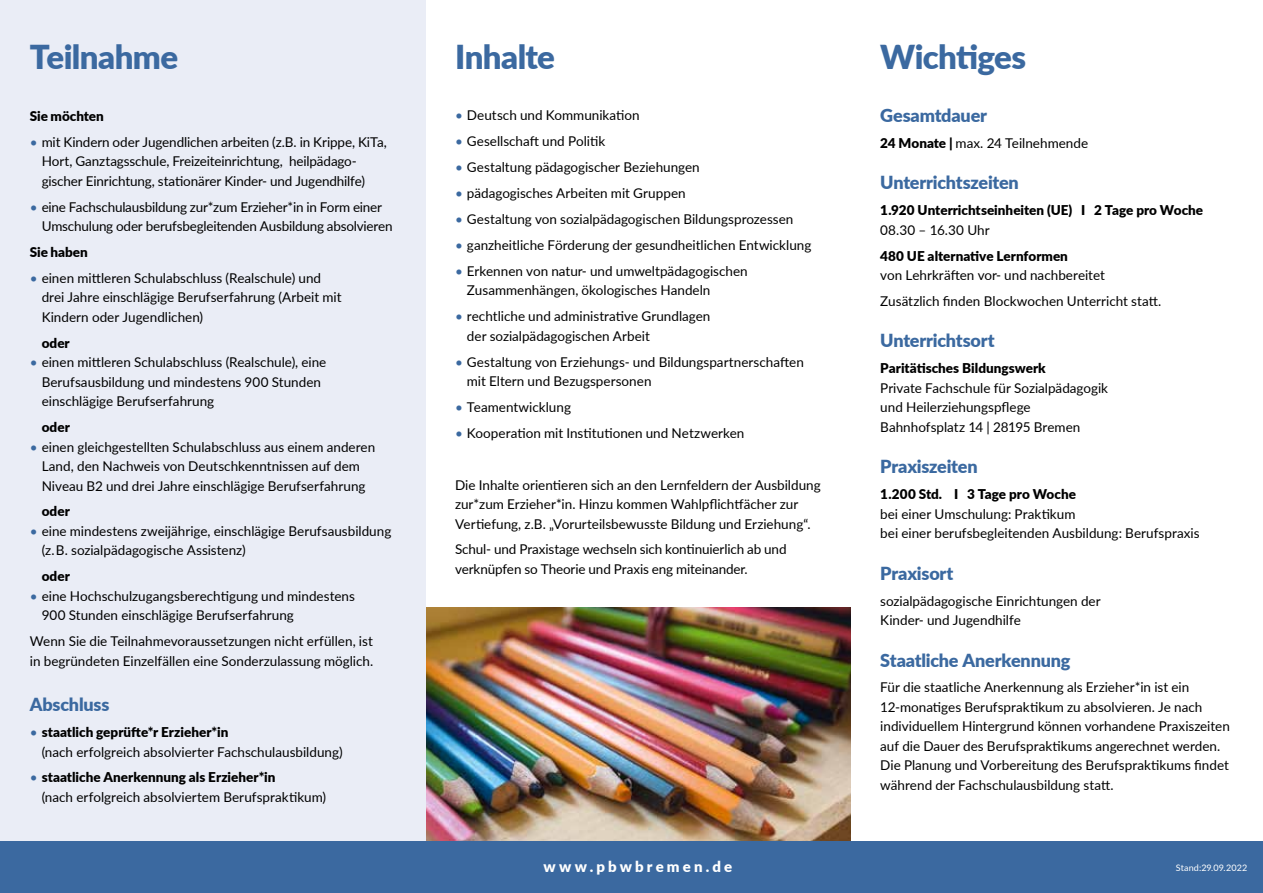
<style>
.page{position:relative;width:1263px;height:893px;background:#fff}
.page>*{position:absolute;margin:0;border:0;box-sizing:border-box;transform-origin:0 0}
.t1{font:900 33px "Lato";letter-spacing:-.02em;color:#3b69a0}
.t2{font:900 18px "Lato";letter-spacing:-.01em;color:#3b69a0}
.t3{font:900 15px "Lato";letter-spacing:.21em;color:#fff}
.t4{font:13.5px/19.5px "Lato";color:#000}
.t5{font:900 13.5px "Lato";color:#000}
.t6{font:9px "Lato";letter-spacing:.015em;color:#fff}
.s1{color:#3b69a0}
.s2{font-weight:900}
</style>
<div class="page">
<img style="left:425px;top:607px;width:425px;height:235px">
<div style="left:0;top:0;width:425px;height:864px;background:#eaedf6"></div>
<div style="left:0;top:842px;width:1263px;height:51px;background:#3b69a0"></div>
<h1 class="t1" style="left:30px;top:32px;width:150px">Teilnahme</h1>
<p class="t5" style="left:30px;top:106px;width:76px">Sie möchten</p>
<p class="t4" style="left:42px;top:131px;width:347px;text-indent:-12px"><span class="s1">•</span> mit Kindern oder Jugendlichen arbeiten (z.B. in Krippe, KiTa,<br>Hort, Ganztagsschule, Freizeiteinrichtung, heilpädago&shy;gischer Einrichtung, stationärer Kinder- und Jugendhilfe)</p>
<p class="t4" style="left:42px;top:196px;width:352px;text-indent:-12px"><span class="s1">•</span> eine Fachschulausbildung zur*zum Erzieher*in in Form einer<br>Umschulung oder berufsbegleitenden Ausbildung absolvieren</p>
<p class="t5" style="left:30px;top:242px;width:60px">Sie haben</p>
<p class="t4" style="left:42px;top:268px;width:301px;text-indent:-12px"><span class="s1">•</span> einen mittleren Schulabschluss (Realschule) und drei Jahre einschlägige Berufserfahrung (Arbeit mit<br>Kindern oder Jugendlichen)</p>
<p class="t5" style="left:42px;top:333px;width:30px">oder</p>
<p class="t4" style="left:42px;top:352px;width:286px;text-indent:-12px"><span class="s1">•</span> einen mittleren Schulabschluss (Realschule), eine<br>Berufsausbildung und mindestens 900 Stunden einschlägige Berufserfahrung</p>
<p class="t5" style="left:42px;top:417px;width:30px">oder</p>
<p class="t4" style="left:30px;top:436px;width:347px;text-align:center"><span class="s1">•</span> einen gleichgestellten Schulabschluss aus einem anderen<br>Land, den Nachweis von Deutschkenntnissen auf dem<br>Niveau B2 und drei Jahre einschlägige Berufserfahrung</p>
<p class="t5" style="left:42px;top:501px;width:30px">oder</p>
<p class="t4" style="left:42px;top:521px;width:351px;text-indent:-12px"><span class="s1">•</span> eine mindestens zweijährige, einschlägige Berufsausbildung (z. B. sozialpädagogische Assistenz)</p>
<p class="t5" style="left:42px;top:566px;width:30px">oder</p>
<p class="t4" style="left:42px;top:586px;width:315px;text-indent:-12px"><span class="s1">•</span> eine Hochschulzugangsberechtigung und mindestens<br>900 Stunden einschlägige Berufserfahrung</p>
<p class="t4" style="left:30px;top:631px;width:345px">Wenn Sie die Teilnahmevoraussetzungen nicht erfüllen, ist in begründeten Einzelfällen eine Sonderzulassung möglich.</p>
<h2 class="t2" style="left:30px;top:691px;width:81px">Abschluss</h2>
<p class="t4" style="left:42px;top:722px;width:303px;text-indent:-12px"><span class="s1">•</span> <span class="s2">staatlich geprüfte*r Erzieher*in<br></span>(nach erfolgreich absolvierter Fachschulausbildung)</p>
<p class="t4" style="left:42px;top:767px;width:286px;text-indent:-12px"><span class="s1">•</span> <span class="s2">staatliche Anerkennung als Erzieher*in<br></span>(nach erfolgreich absolviertem Berufspraktikum)</p>
<h1 class="t1" style="left:455px;top:32px;width:102px">Inhalte</h1>
<p class="t4" style="left:455px;top:105px;width:186px"><span class="s1">•</span> Deutsch und Kommunikation</p>
<p class="t4" style="left:455px;top:131px;width:152px"><span class="s1">•</span> Gesellschaft und Politik</p>
<p class="t4" style="left:455px;top:157px;width:246px"><span class="s1">•</span> Gestaltung pädagogischer Beziehungen</p>
<p class="t4" style="left:455px;top:183px;width:232px"><span class="s1">•</span> pädagogisches Arbeiten mit Gruppen</p>
<p class="t4" style="left:455px;top:209px;width:340px"><span class="s1">•</span> Gestaltung von sozialpädagogischen Bildungsprozessen</p>
<p class="t4" style="left:455px;top:235px;width:358px"><span class="s1">•</span> ganzheitliche Förderung der gesundheitlichen Entwicklung</p>
<p class="t4" style="left:467px;top:261px;width:282px;text-indent:-12px"><span class="s1">•</span> Erkennen von natur- und umweltpädagogischen<br>Zusammenhängen, ökologisches Handeln</p>
<p class="t4" style="left:467px;top:306px;width:245px;text-indent:-12px"><span class="s1">•</span> rechtliche und administrative Grundlagen der sozialpädagogischen Arbeit</p>
<p class="t4" style="left:467px;top:351px;width:338px;text-indent:-12px"><span class="s1">•</span> Gestaltung von Erziehungs- und Bildungspartnerschaften mit Eltern und Bezugspersonen</p>
<p class="t4" style="left:455px;top:397px;width:117px"><span class="s1">•</span> Teamentwicklung</p>
<p class="t4" style="left:455px;top:423px;width:291px"><span class="s1">•</span> Kooperation mit Institutionen und Netzwerken</p>
<p class="t4" style="left:455px;top:474px;width:367px">Die Inhalte orientieren sich an den Lernfeldern der Ausbildung zur*zum Erzieher*in. Hinzu kommen Wahlpflichtfächer zur<br>Vertiefung, z.B. „Vorurteilsbewusste Bildung und Erziehung“.</p>
<p class="t4" style="left:455px;top:539px;width:333px">Schul- und Praxistage wechseln sich kontinuierlich ab und verknüpfen so Theorie und Praxis eng miteinander.</p>
<h1 class="t1" style="left:880px;top:32px;width:147px">Wichtiges</h1>
<h2 class="t2" style="left:880px;top:102px;width:108px">Gesamtdauer</h2>
<p class="t4" style="left:880px;top:133px;width:209px"><span class="s2">24 Monate |</span> max. 24 Teilnehmende</p>
<h2 class="t2" style="left:880px;top:169px;width:140px">Unterrichtszeiten</h2>
<p class="t5" style="left:880px;top:200px;width:324px">1.920 Unterrichtseinheiten (UE) I 2 Tage pro Woche</p>
<p class="t4" style="left:880px;top:219px;width:111px">08.30 – 16.30 Uhr</p>
<p class="t5" style="left:880px;top:245px;width:189px">480 UE alternative Lernformen</p>
<p class="t4" style="left:880px;top:262px;width:283px;line-height:26px">von Lehrkräften vor- und nachbereitet<br>Zusätzlich finden Blockwochen Unterricht statt.</p>
<h2 class="t2" style="left:880px;top:327px;width:116px">Unterrichtsort</h2>
<p class="t5" style="left:880px;top:358px;width:167px">Paritätisches Bildungswerk</p>
<p class="t4" style="left:880px;top:378px;width:229px">Private Fachschule für Sozialpädagogik und Heilerziehungspflege<br>Bahnhofsplatz 14 | 28195 Bremen</p>
<h2 class="t2" style="left:880px;top:453px;width:99px">Praxiszeiten</h2>
<p class="t5" style="left:880px;top:484px;width:197px">1.200 Std. I 3 Tage pro Woche</p>
<p class="t4" style="left:880px;top:503px;width:321px">bei einer Umschulung: Praktikum<br>bei einer berufsbegleitenden Ausbildung: Berufspraxis</p>
<h2 class="t2" style="left:880px;top:560px;width:75px">Praxisort</h2>
<p class="t4" style="left:880px;top:590px;width:222px">sozialpädagogische Einrichtungen der<br>Kinder- und Jugendhilfe</p>
<h2 class="t2" style="left:880px;top:646px;width:192px">Staatliche Anerkennung</h2>
<p class="t4" style="left:880px;top:677px;width:351px">Für die staatliche Anerkennung als Erzieher*in ist ein 12-monatiges Berufspraktikum zu absolvieren. Je nach individuellem Hintergrund können vorhandene Praxiszeiten auf die Dauer des Berufspraktikums angerechnet werden.<br>Die Planung und Vorbereitung des Berufspraktikums findet während der Fachschulausbildung statt.</p>
<p class="t3" style="left:543px;top:855px;width:190px">www.pbwbremen.de</p>
<p class="t6" style="left:1176px;top:861px;width:73px">Stand:29.09.2022</p>
</div>
